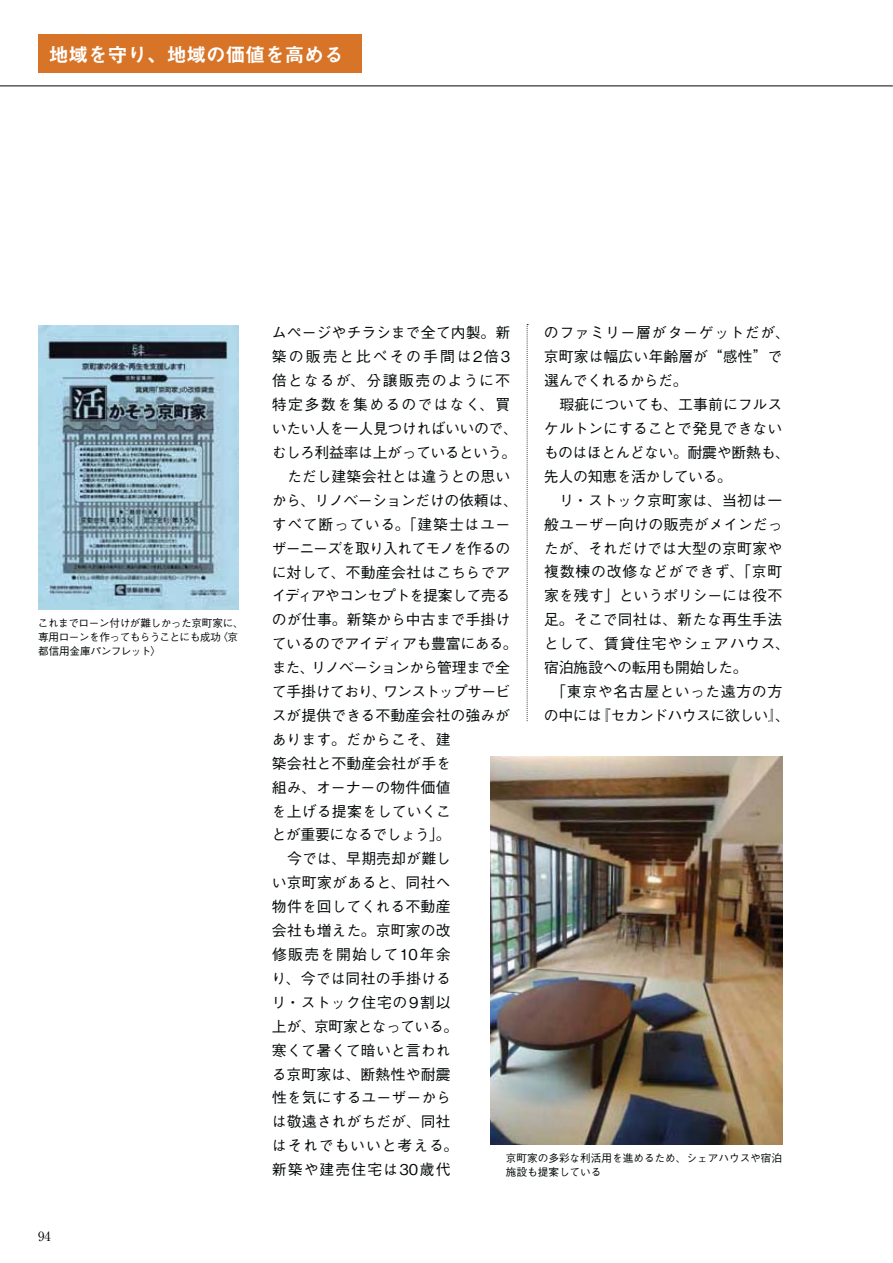
<style>
.page{position:relative;width:893px;height:1263px;background:#fff}
.page>*{position:absolute;margin:0;border:0;box-sizing:border-box;transform-origin:0 0}
.t1{font:19.65px "Midashi Go Pro MB31 90 msp RKSJ H";color:#fff}
.t2{font:14.85px/23.9px "Gothic BBB Pro Medium 90 msp RKSJ H";color:#040809}
.t3{font:14.85px "Gothic BBB Pro Medium 90 msp RKSJ H";letter-spacing:.04em;color:#040809}
.t4{font:14.85px "Gothic BBB Pro Medium 90 msp RKSJ H";letter-spacing:-.035em;color:#040809}
.t5{font:14.85px "Gothic BBB Pro Medium 90 msp RKSJ H";letter-spacing:.045em;color:#040809}
.t6{font:14.85px "Gothic BBB Pro Medium 90 msp RKSJ H";letter-spacing:-.02em;color:#040809}
.t7{font:14.85px "Gothic BBB Pro Medium 90 msp RKSJ H";letter-spacing:-.03em;color:#040809}
.t8{font:14.85px "Gothic BBB Pro Medium 90 msp RKSJ H";letter-spacing:-.045em;color:#040809}
.t9{font:12.75px "Ryumin Pro Regular 90 msp RKSJ H";color:#040809}
.t10{font:10.65px/13.8px "Gothic BBB Pro Medium 90 msp RKSJ H";letter-spacing:-.045em;color:#040809}
.t11{font:10.65px/13.8px "Gothic BBB Pro Medium 90 msp RKSJ H";letter-spacing:-.015em;color:#040809}
</style>
<div class="page">
<div style="left:38px;top:34px;width:323px;height:39px;background:#d87427"></div>
<hr style="left:0;top:86px;width:893px;height:1px;background:#040809">
<svg style="left:527px;top:324px;width:1px;height:398px"></svg>
<img style="left:38px;top:325px;width:200px;height:284px">
<img style="left:491px;top:757px;width:291px;height:387px">
<h1 class="t1" style="left:49px;top:47px;width:296px">地域を守り、地域の価値を高める</h1>
<p class="t10" style="left:38px;top:617px;width:207px">これまでローン付けが難しかった京町家に、専用ローンを作ってもらうことにも成功〈京都信用金庫パンフレット〉</p>
<p class="t9" style="left:38px;top:1231px;width:14px">94</p>
<p class="t2" style="left:271px;top:323px;width:248px">ムページやチラシまで全て内製。新築の販売と比べその手間は2倍3倍となるが、分譲販売のように不特定多数を集めるのではなく、買いたい人を一人見つければいいので、むしろ利益率は上がっているという。　ただし建築会社とは違うとの思いから、リノベーションだけの依頼は、すべて断っている。「建築士はユーザーニーズを取り入れてモノを作るのに対して、不動産会社はこちらでアイディアやコンセプトを提案して売るのが仕事。新築から中古まで手掛けているのでアイディアも豊富にある。また、リノベーションから管理まで全て手掛けており、ワンストップサービスが提供できる不動産会社の強みがあります。だからこそ、建<br>築会社と不動産会社が手を<br>組み、オーナーの物件価値<br>を上げる提案をしていくこ<br>とが重要になるでしょう」。<br>　今では、早期売却が難し<br>い京町家があると、同社へ<br>物件を回してくれる不動産<br>会社も増えた。京町家の改<br>修販売を開始して10年余<br>り、今では同社の手掛ける<br>リ・ストック住宅の9割以<br>上が、京町家となっている。<br>寒くて暑くて暗いと言われ<br>る京町家は、断熱性や耐震<br>性を気にするユーザーから<br>は敬遠されがちだが、同社<br>はそれでもいいと考える。<br>新築や建売住宅は30歳代</p>
<p class="t3" style="left:544px;top:327px;width:248px">のファミリー層がターゲットだが、</p>
<p class="t2" style="left:544px;top:347px;width:240px">京町家は幅広い年齢層が“感性”で</p>
<p class="t8" style="left:544px;top:375px;width:145px">選んでくれるからだ。</p>
<p class="t2" style="left:544px;top:395px;width:240px">　瑕疵についても、工事前にフルス</p>
<p class="t2" style="left:544px;top:419px;width:240px">ケルトンにすることで発見できない</p>
<p class="t4" style="left:544px;top:447px;width:248px">ものはほとんどない。耐震や断熱も、</p>
<p class="t7" style="left:544px;top:471px;width:189px">先人の知恵を活かしている。</p>
<p class="t2" style="left:544px;top:490px;width:240px">　リ・ストック京町家は、当初は一</p>
<p class="t2" style="left:544px;top:514px;width:240px">般ユーザー向けの販売がメインだっ</p>
<p class="t2" style="left:544px;top:538px;width:240px">たが、それだけでは大型の京町家や</p>
<p class="t5" style="left:544px;top:566px;width:240px">複数棟の改修などができず、「京町</p>
<p class="t2" style="left:544px;top:586px;width:240px">家を残す」というポリシーには役不</p>
<p class="t2" style="left:544px;top:610px;width:240px">足。そこで同社は、新たな再生手法</p>
<p class="t3" style="left:544px;top:638px;width:248px">として、賃貸住宅やシェアハウス、</p>
<p class="t6" style="left:544px;top:662px;width:205px">宿泊施設への転用も開始した。</p>
<p class="t3" style="left:551px;top:686px;width:232px">「東京や名古屋といった遠方の方</p>
<p class="t4" style="left:544px;top:710px;width:248px">の中には『セカンドハウスに欲しい』、</p>
<p class="t11" style="left:506px;top:1152px;width:278px">京町家の多彩な利活用を進めるため、シェアハウスや宿泊施設も提案している</p>
</div>
